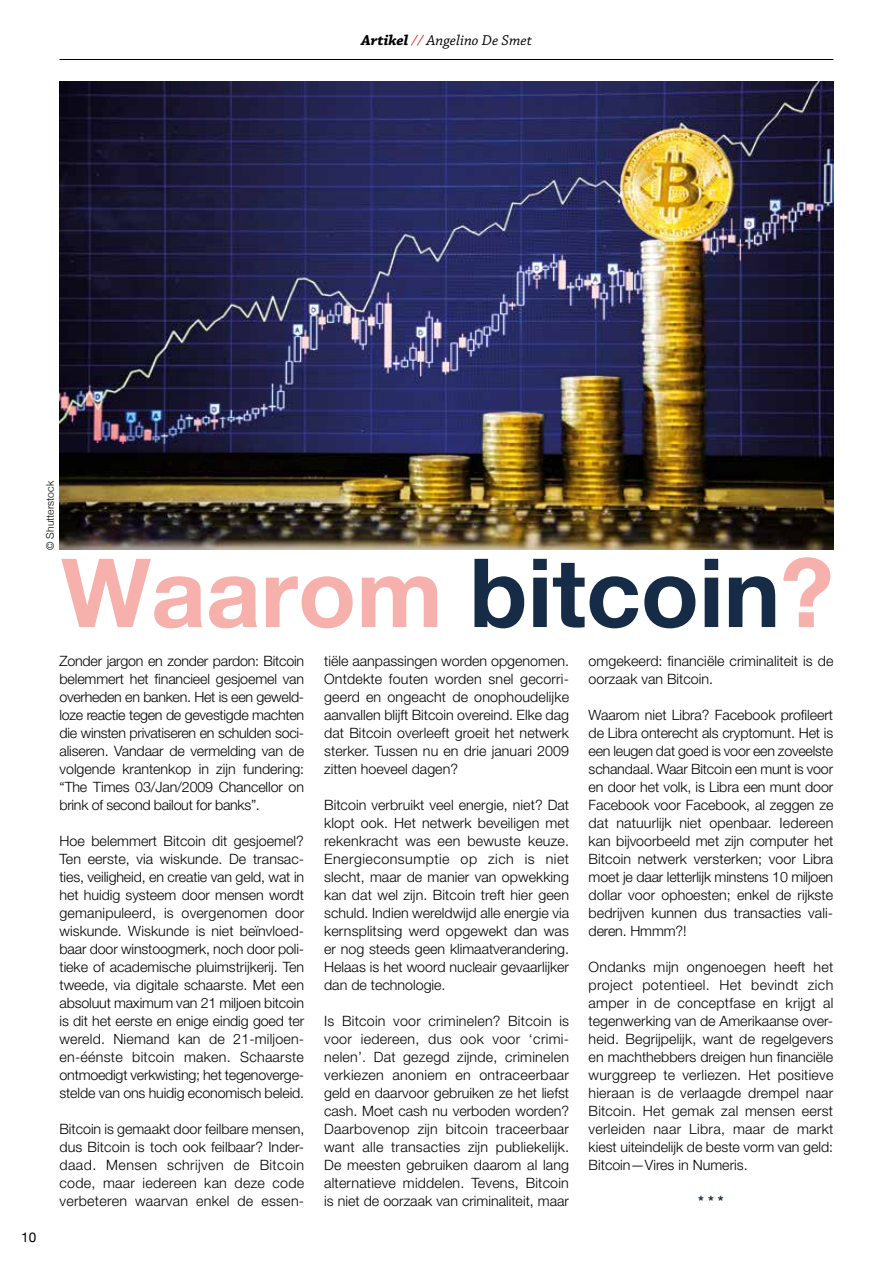
<style>
.page{position:relative;width:893px;height:1263px;background:#fff}
.page>*{position:absolute;margin:0;border:0;box-sizing:border-box;transform-origin:0 0}
.t1{font:700 95.55px "Helvetica Neue LT Pro";color:#f6b1ac}
.t2{font:15px "Chaparral Pro It Capt";color:#000}
.t3{font:300 14.25px/18px "Helvetica Neue LT Pro";color:#000;text-align:justify}
.t4{font:700 14.25px "Helvetica Neue LT Pro";color:#162b45}
.t5{font:13.5px "Helvetica Neue";color:#000}
.t6{font:300 10.5px "Helvetica Neue";color:#000}
.s1{font-family:"Chaparral Pro Bold It Capt"}
.s2{color:#e5231b}
.s3{color:#162b45}
</style>
<div class="page">
<hr style="left:60px;top:59px;width:773px;height:1px;background:#000">
<img style="left:60px;top:81px;width:773px;height:469px">
<p class="t2" style="left:361px;top:32px;width:172px"><span class="s1">Artikel</span> <span class="s2">//</span> Angelino De Smet</p>
<p class="t6" style="left:42px;top:550px;width:70px;rotate:-90deg">© Shutterstock</p>
<h1 class="t1" style="left:61px;top:534px;width:774px">Waarom <span class="s3">bitcoin</span>?</h1>
<p class="t5" style="left:21px;top:1227px;width:17px">10</p>
<p class="t3" style="left:60px;top:652px;width:246px">Zonder jargon en zonder pardon: Bitcoin belemmert het financieel gesjoemel van overheden en banken. Het is een geweld&shy;loze reactie tegen de gevestigde machten die winsten privatiseren en schulden soci&shy;aliseren. Vandaar de vermelding van de volgende krantenkop in zijn fundering: “The Times 03/Jan/2009 Chancellor on brink of second bailout for banks”.</p>
<p class="t3" style="left:60px;top:832px;width:246px">Hoe belemmert Bitcoin dit gesjoemel?<br>Ten eerste, via wiskunde. De transac&shy;ties, veiligheid, en creatie van geld, wat in het huidig systeem door mensen wordt gemanipuleerd, is overgenomen door wiskunde. Wiskunde is niet beïnvloed&shy;baar door winstoogmerk, noch door poli&shy;tieke of academische pluimstrijkerij. Ten tweede, via digitale schaarste. Met een absoluut maximum van 21 miljoen bitcoin is dit het eerste en enige eindig goed ter wereld. Niemand kan de 21-miljoen&shy;en-éénste bitcoin maken. Schaarste ontmoedigt verkwisting; het tegenoverge&shy;stelde van ons huidig economisch beleid.</p>
<p class="t3" style="left:60px;top:1120px;width:246px">Bitcoin is gemaakt door feilbare mensen, dus Bitcoin is toch ook feilbaar? Inder&shy;daad. Mensen schrijven de Bitcoin code, maar iedereen kan deze code verbeteren waarvan enkel de essen-</p>
<p class="t3" style="left:324px;top:652px;width:246px">tiële aanpassingen worden opgenomen.<br>Ontdekte fouten worden snel gecorri&shy;geerd en ongeacht de onophoudelijke aanvallen blijft Bitcoin overeind. Elke dag dat Bitcoin overleeft groeit het netwerk sterker. Tussen nu en drie januari 2009 zitten hoeveel dagen?</p>
<p class="t3" style="left:324px;top:796px;width:247px">Bitcoin verbruikt veel energie, niet? Dat klopt ook. Het netwerk beveiligen met rekenkracht was een bewuste keuze.<br>Energieconsumptie op zich is niet slecht, maar de manier van opwekking kan dat wel zijn. Bitcoin treft hier geen schuld. Indien wereldwijd alle energie via kernsplitsing werd opgewekt dan was er nog steeds geen klimaatverandering.<br>Helaas is het woord nucleair gevaarlijker dan de technologie.</p>
<p class="t3" style="left:324px;top:1012px;width:247px">Is Bitcoin voor criminelen? Bitcoin is voor iedereen, dus ook voor ‘crimi&shy;nelen’. Dat gezegd zijnde, criminelen verkiezen anoniem en ontraceerbaar geld en daarvoor gebruiken ze het liefst cash. Moet cash nu verboden worden?<br>Daarbovenop zijn bitcoin traceerbaar want alle transacties zijn publiekelijk.<br>De meesten gebruiken daarom al lang alternatieve middelen. Tevens, Bitcoin is niet de oorzaak van criminaliteit, maar</p>
<p class="t3" style="left:589px;top:651px;width:246px">omgekeerd: financiële criminaliteit is de oorzaak van Bitcoin.</p>
<p class="t3" style="left:589px;top:705px;width:246px">Waarom niet Libra? Facebook profileert de Libra onterecht als cryptomunt. Het is een leugen dat goed is voor een zoveelste schandaal. Waar Bitcoin een munt is voor en door het volk, is Libra een munt door Facebook voor Facebook, al zeggen ze dat natuurlijk niet openbaar. Iedereen kan bijvoorbeeld met zijn computer het Bitcoin netwerk versterken; voor Libra moet je daar letterlijk minstens 10 miljoen dollar voor ophoesten; enkel de rijkste bedrijven kunnen dus transacties vali&shy;deren. Hmmm?!</p>
<p class="t3" style="left:589px;top:957px;width:246px">Ondanks mijn ongenoegen heeft het project potentieel. Het bevindt zich amper in de conceptfase en krijgt al tegenwerking van de Amerikaanse over&shy;heid. Begrijpelijk, want de regelgevers en machthebbers dreigen hun financiële wurggreep te verliezen. Het positieve hieraan is de verlaagde drempel naar Bitcoin. Het gemak zal mensen eerst verleiden naar Libra, maar de markt kiest uiteindelijk de beste vorm van geld:<br>Bitcoin—Vires in Numeris.</p>
<p class="t4" style="left:698px;top:1192px;width:27px">* * *</p>
</div>
